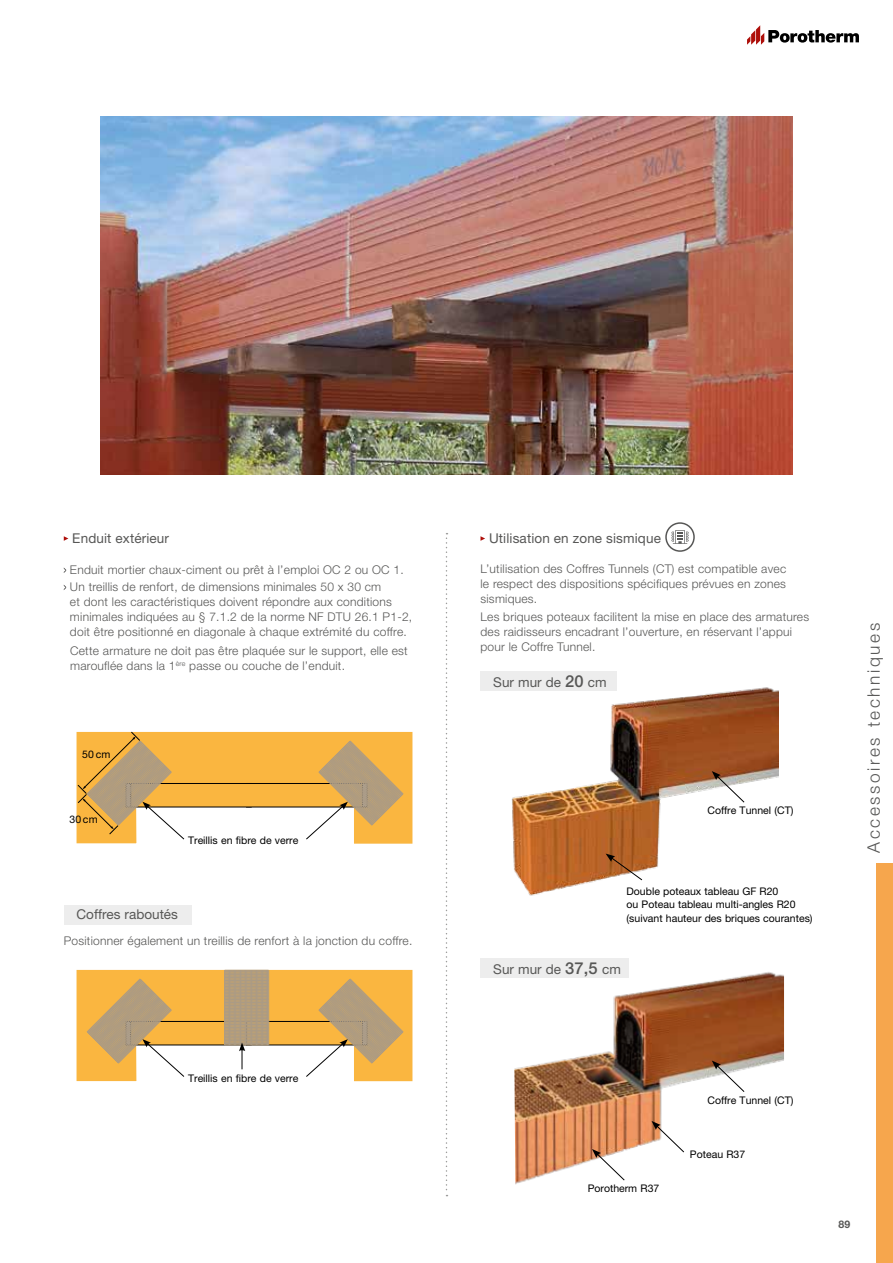
<style>
.page{position:relative;width:893px;height:1263px;background:#fff}
.page>*{position:absolute;margin:0;border:0;box-sizing:border-box;transform-origin:0 0}
.t1{font:300 17.25px "Helvetica Neue LT Std";letter-spacing:.15em;color:#575756}
.t2{font:13.5px "Helvetica Neue LT Std";letter-spacing:.01em;color:#575756}
.t3{font:300 12px/15px "Helvetica Neue LT Std";letter-spacing:.02em;color:#575756}
.t4{font:10.5px/13.5px "Helvetica Neue LT Std";color:#000}
.t5{font:700 10.5px "Helvetica Neue LT Std";color:#575756}
.s1{font-weight:500;font-size:16.5px}
</style>
<div class="page">
<svg style="left:747px;top:25px;width:112px;height:20px"></svg>
<div style="left:876px;top:863px;width:17px;height:400px;background:#f6a64d"></div>
<svg style="left:64px;top:536px;width:4px;height:5px"></svg>
<svg style="left:77px;top:731px;width:335px;height:113px"></svg>
<img style="left:495px;top:687px;width:283px;height:209px">
<svg style="left:712px;top:771px;width:33px;height:32px"></svg>
<svg style="left:606px;top:853px;width:37px;height:28px"></svg>
<div style="left:480px;top:671px;width:137px;height:19px;background:#ededed"></div>
<div style="left:480px;top:958px;width:149px;height:19px;background:#ededed"></div>
<img style="left:514px;top:972px;width:270px;height:213px">
<svg style="left:712px;top:1060px;width:33px;height:33px"></svg>
<svg style="left:592px;top:1149px;width:33px;height:32px"></svg>
<svg style="left:651px;top:1121px;width:34px;height:32px"></svg>
<img style="left:100px;top:117px;width:693px;height:357px">
<svg style="left:446px;top:533px;width:1px;height:663px"></svg>
<svg style="left:77px;top:969px;width:335px;height:112px"></svg>
<div style="left:64px;top:905px;width:127px;height:19px;background:#ededed"></div>
<svg style="left:480px;top:536px;width:5px;height:5px"></svg>
<div style="left:665px;top:522px;width:30px;height:30px;border:2px solid #575756;border-radius:50%"></div>
<svg style="left:671px;top:530px;width:18px;height:14px"></svg>
<p class="t2" style="left:72px;top:530px;width:98px">Enduit extérieur</p>
<p class="t3" style="left:70px;top:561px;width:335px;line-height:17.1px">Enduit mortier chaux-ciment ou prêt à l’emploi OC 2 ou OC 1.<br>Un treillis de renfort, de dimensions minimales 50 x 30 cm</p>
<p class="t3" style="left:70px;top:594px;width:344px">et dont les caractéristiques doivent répondre aux conditions minimales indiquées au § 7.1.2 de la norme NF DTU 26.1 P1-2, doit être positionné en diagonale à chaque extrémité du coffre.</p>
<p class="t3" style="left:70px;top:643px;width:339px">Cette armature ne doit pas être plaquée sur le support, elle est marouflée dans la 1<sup>ère</sup> passe ou couche de l’enduit.</p>
<p class="t4" style="left:82px;top:747px;width:30px">50 cm</p>
<p class="t4" style="left:69px;top:812px;width:30px">30 cm</p>
<p class="t4" style="left:188px;top:834px;width:112px">Treillis en fibre de verre</p>
<p class="t2" style="left:77px;top:906px;width:103px">Coffres raboutés</p>
<p class="t3" style="left:64px;top:933px;width:350px">Positionner également un treillis de renfort à la jonction du coffre.</p>
<p class="t4" style="left:188px;top:1071px;width:112px">Treillis en fibre de verre</p>
<p class="t2" style="left:489px;top:530px;width:173px">Utilisation en zone sismique</p>
<p class="t3" style="left:480px;top:561px;width:307px;text-align:justify">L’utilisation des Coffres Tunnels (CT) est compatible avec le respect des dispositions spécifiques prévues en zones sismiques.</p>
<p class="t3" style="left:480px;top:608px;width:330px">Les briques poteaux facilitent la mise en place des armatures des raidisseurs encadrant l’ouverture, en réservant l’appui pour le Coffre Tunnel.</p>
<p class="t2" style="left:493px;top:674px;width:115px">Sur mur de <span class="s1">20</span> cm</p>
<p class="t4" style="left:707px;top:803px;width:87px">Coffre Tunnel (CT)</p>
<p class="t4" style="left:627px;top:884px;width:188px">Double poteaux tableau GF R20<br>ou Poteau tableau multi-angles R20 (suivant hauteur des briques courantes)</p>
<p class="t2" style="left:493px;top:961px;width:129px">Sur mur de <span class="s1">37,5</span> cm</p>
<h1 class="t1" style="left:863px;top:853px;width:231px;rotate:-90deg">Accessoires techniques</h1>
<p class="t4" style="left:588px;top:1181px;width:73px">Porotherm R37</p>
<p class="t4" style="left:707px;top:1093px;width:87px">Coffre Tunnel (CT)</p>
<p class="t4" style="left:690px;top:1147px;width:57px">Poteau R37</p>
<p class="t5" style="left:838px;top:1218px;width:13px">89</p>
</div>
